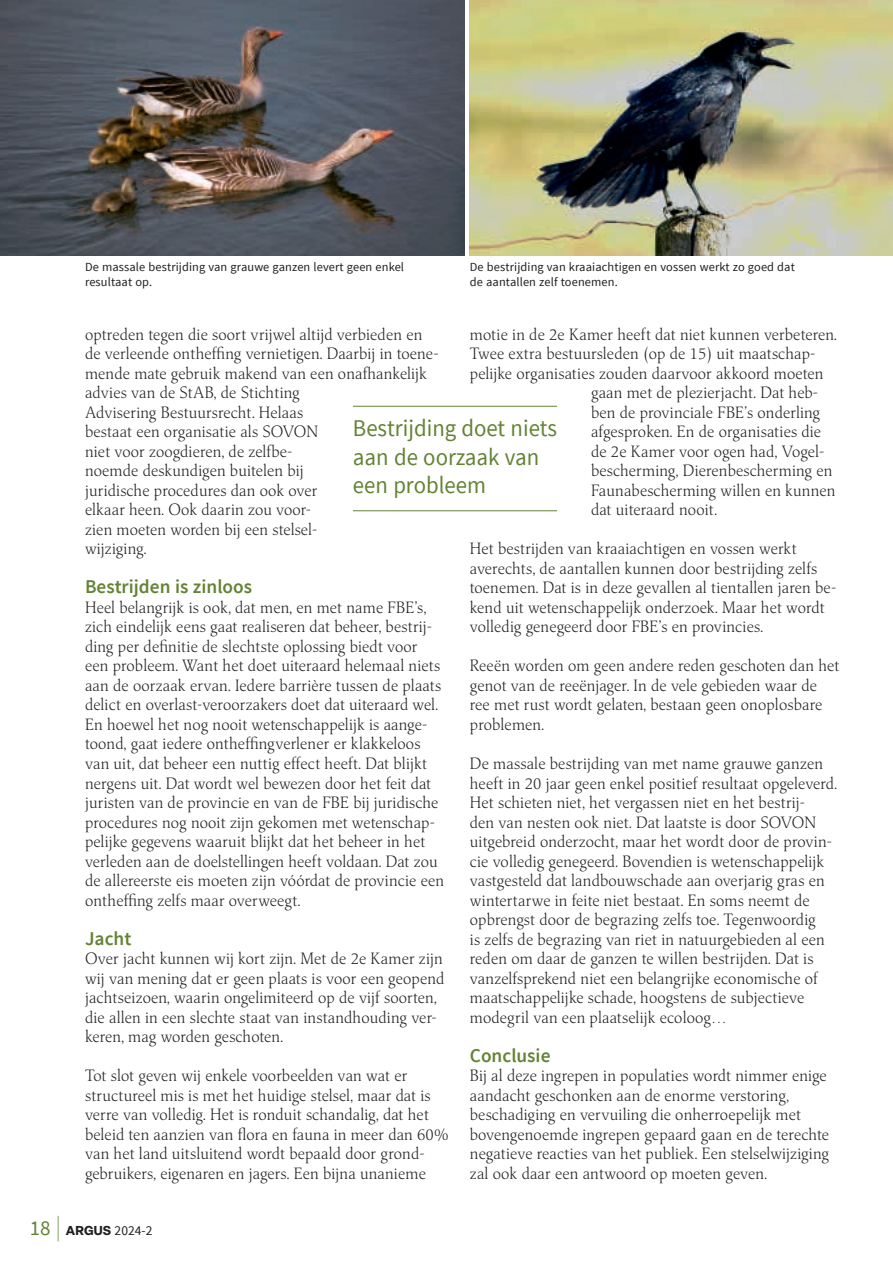
<style>
.page{position:relative;width:893px;height:1263px;background:#fff}
.page>*{position:absolute;margin:0;border:0;box-sizing:border-box;transform-origin:0 0}
.t1{font:24px/28.5px "Source Sans Pro";color:#638334;scale:.95 1}
.t2{font:600 19.5px "Source Sans Pro";color:#638334}
.t3{font:300 16.2px/19.5px "Classica Pro";letter-spacing:.01em;color:#231f20}
.t4{font:13.5px "Source Sans Pro";color:#231f20}
.t5{font:12.3px/15px "Source Sans Pro";letter-spacing:.01em;color:#231f20}
.s1{font-size:21px;color:#638334}
.s2{font-weight:200;font-size:25.5px;color:#638334}
.s3{font-family:"Elza";font-weight:700;font-size:12.75px}
</style>
<div class="page">
<hr style="left:353px;top:406px;width:204px;height:1px;background:#638334">
<hr style="left:353px;top:510px;width:204px;height:1px;background:#638334">
<img style="left:0;top:0;width:464px;height:255px">
<img style="left:470px;top:0;width:423px;height:255px">
<p class="t5" style="left:85px;top:260px;width:321px">De massale bestrijding van grauwe ganzen levert geen enkel resultaat op.</p>
<p class="t5" style="left:470px;top:260px;width:326px">De bestrijding van kraaiachtigen en vossen werkt zo goed dat de aantallen zelf toenemen.</p>
<p class="t3" style="left:470px;top:324px;width:368px">motie in de 2e Kamer heeft dat niet kunnen verbeteren.</p>
<p class="t3" style="left:470px;top:344px;width:347px">Twee extra bestuursleden (op de 15) uit maatschap-</p>
<p class="t3" style="left:470px;top:363px;width:355px">pelijke organisaties zouden daarvoor akkoord moeten</p>
<p class="t3" style="left:591px;top:383px;width:229px">gaan met de plezierjacht. Dat heb-</p>
<p class="t3" style="left:591px;top:402px;width:231px">ben de provinciale FBE’s onderling</p>
<p class="t3" style="left:591px;top:422px;width:232px">afgesproken. En de organisaties die</p>
<p class="t3" style="left:591px;top:441px;width:235px">de 2e Kamer voor ogen had, Vogel-</p>
<p class="t3" style="left:591px;top:461px;width:243px">bescherming, Dierenbescherming en</p>
<p class="t3" style="left:591px;top:480px;width:246px">Faunabescherming willen en kunnen</p>
<p class="t3" style="left:591px;top:500px;width:127px">dat uiteraard nooit.</p>
<p class="t3" style="left:470px;top:539px;width:368px">Het bestrijden van kraaiachtigen en vossen werkt averechts, de aantallen kunnen door bestrijding zelfs toenemen. Dat is in deze gevallen al tientallen jaren be&shy;kend uit wetenschappelijk onderzoek. Maar het wordt volledig genegeerd door FBE’s en provincies.</p>
<p class="t3" style="left:470px;top:656px;width:371px">Reeën worden om geen andere reden geschoten dan het genot van de reeënjager. In de vele gebieden waar de ree met rust wordt gelaten, bestaan geen onoplosbare problemen.</p>
<p class="t3" style="left:470px;top:753px;width:369px">De massale bestrijding van met name grauwe ganzen heeft in 20 jaar geen enkel positief resultaat opgeleverd.<br>Het schieten niet, het vergassen niet en het bestrij-<br>den van nesten ook niet. Dat laatste is door SOVON uitgebreid onderzocht, maar het wordt door de provin&shy;cie volledig genegeerd. Bovendien is wetenschappelijk vastgesteld dat landbouwschade aan overjarig gras en wintertarwe in feite niet bestaat. En soms neemt de opbrengst door de begrazing zelfs toe. Tegenwoordig<br>is zelfs de begrazing van riet in natuurgebieden al een reden om daar de ganzen te willen bestrijden. Dat is vanzelfsprekend niet een belangrijke economische of maatschappelijke schade, hoogstens de subjectieve modegril van een plaatselijk ecoloog…</p>
<p class="t2" style="left:470px;top:1043px;width:82px">Conclusie</p>
<p class="t3" style="left:470px;top:1065px;width:361px">Bij al deze ingrepen in populaties wordt nimmer enige aandacht geschonken aan de enorme verstoring, beschadiging en vervuiling die onherroepelijk met bovengenoemde ingrepen gepaard gaan en de terechte negatieve reacties van het publiek. Een stelselwijziging zal ook daar een antwoord op moeten geven.</p>
<p class="t3" style="left:85px;top:324px;width:355px">optreden tegen die soort vrijwel altijd verbieden en de verleende ontheffing vernietigen. Daarbij in toene&shy;mende mate gebruik makend van een onafhankelijk advies van de StAB, de Stichting<br>Advisering Bestuursrecht. Helaas<br>bestaat een organisatie als SOVON<br>niet voor zoogdieren, de zelfbe-<br>noemde deskundigen buitelen bij<br>juridische procedures dan ook over<br>elkaar heen. Ook daarin zou voor-<br>zien moeten worden bij een stelsel-<br>wijziging.</p>
<p class="t2" style="left:85px;top:575px;width:169px">Bestrijden is zinloos</p>
<p class="t3" style="left:85px;top:597px;width:360px">Heel belangrijk is ook, dat men, en met name FBE’s, zich eindelijk eens gaat realiseren dat beheer, bestrij&shy;ding per definitie de slechtste oplossing biedt voor een probleem. Want het doet uiteraard helemaal niets aan de oorzaak ervan. Iedere barrière tussen de plaats delict en overlast-veroorzakers doet dat uiteraard wel.<br>En hoewel het nog nooit wetenschappelijk is aange&shy;toond, gaat iedere ontheffingverlener er klakkeloos van uit, dat beheer een nuttig effect heeft. Dat blijkt nergens uit. Dat wordt wel bewezen door het feit dat juristen van de provincie en van de FBE bij juridische procedures nog nooit zijn gekomen met wetenschap&shy;pelijke gegevens waaruit blijkt dat het beheer in het verleden aan de doelstellingen heeft voldaan. Dat zou de allereerste eis moeten zijn vóórdat de provincie een ontheffing zelfs maar overweegt.</p>
<p class="t2" style="left:85px;top:926px;width:48px">Jacht</p>
<p class="t3" style="left:85px;top:948px;width:361px">Over jacht kunnen wij kort zijn. Met de 2e Kamer zijn wij van mening dat er geen plaats is voor een geopend jachtseizoen, waarin ongelimiteerd op de vijf soorten, die allen in een slechte staat van instandhouding ver&shy;keren, mag worden geschoten.</p>
<p class="t3" style="left:85px;top:1065px;width:365px">Tot slot geven wij enkele voorbeelden van wat er structureel mis is met het huidige stelsel, maar dat is verre van volledig. Het is ronduit schandalig, dat het beleid ten aanzien van flora en fauna in meer dan 60% van het land uitsluitend wordt bepaald door grond&shy;gebruikers, eigenaren en jagers. Een bijna unanieme</p>
<h1 class="t1" style="left:353px;top:415px;width:216px">Bestrijding doet niets aan de oorzaak van een probleem</h1>
<p class="t4" style="left:30px;top:1222px;width:124px"><span class="s1">18</span> <span class="s2">|</span> <span class="s3">ARGUS</span> 2024-2</p>
</div>
